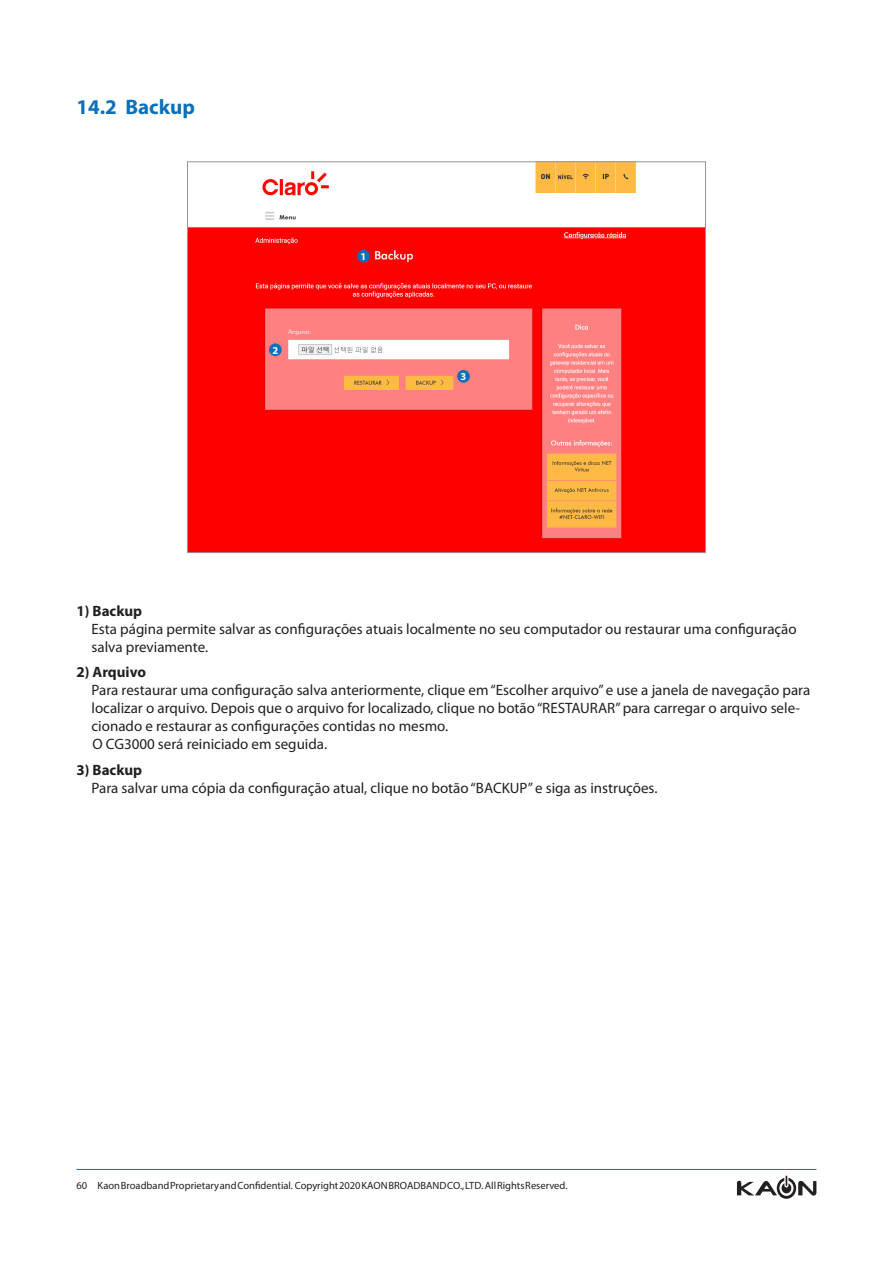
<style>
.page{position:relative;width:893px;height:1263px;background:#fff}
.page>*{position:absolute;margin:0;border:0;box-sizing:border-box;transform-origin:0 0}
.t1{font:700 21px "Myriad Pro";color:#0970b9}
.t2{font:15px/18px "Myriad Pro";color:#231f20}
.t3{font:700 15px "Myriad Pro";color:#231f20}
.t4{font:10.5px "Myriad Pro";color:#231f20}
.t5{font:700 10.5px "Myriad Pro";color:#fff}
</style>
<div class="page">
<svg style="left:737px;top:1175px;width:79px;height:24px"></svg>
<hr style="left:77px;top:1169px;width:739px;height:1px;background:#0970b9">
<img style="left:189px;top:164px;width:515px;height:387px">
<svg style="left:357px;top:250px;width:13px;height:13px"></svg>
<div style="left:361px;top:252px;width:5px;height:8px;background:#0970b9"></div>
<svg style="left:269px;top:343px;width:13px;height:13px"></svg>
<div style="left:272px;top:346px;width:6px;height:8px;background:#0970b9"></div>
<div style="left:457px;top:370px;width:13px;height:13px;background:#0970b9;border-radius:50%"></div>
<h1 class="t1" style="left:77px;top:93px;width:120px">14.2 Backup</h1>
<p class="t5" style="left:272px;top:343px;width:7px">2</p>
<p class="t5" style="left:361px;top:250px;width:7px">1</p>
<p class="t5" style="left:461px;top:370px;width:7px">3</p>
<p class="t3" style="left:77px;top:601px;width:67px">1) Backup</p>
<p class="t2" style="left:92px;top:619px;width:707px">Esta página permite salvar as configurações atuais localmente no seu computador ou restaurar uma configuração salva previamente.</p>
<p class="t3" style="left:77px;top:662px;width:71px">2) Arquivo</p>
<p class="t2" style="left:92px;top:681px;width:720px">Para restaurar uma configuração salva anteriormente, clique em “Escolher arquivo” e use a janela de navegação para localizar o arquivo. Depois que o arquivo for localizado, clique no botão “RESTAURAR” para carregar o arquivo sele&shy;cionado e restaurar as configurações contidas no mesmo.<br>O CG3000 será reiniciado em seguida.</p>
<p class="t3" style="left:77px;top:760px;width:67px">3) Backup</p>
<p class="t2" style="left:92px;top:778px;width:567px">Para salvar uma cópia da configuração atual, clique no botão “BACKUP” e siga as instruções.</p>
<p class="t4" style="left:77px;top:1179px;width:492px">60 Kaon Broadband Proprietary and Confidential. Copyright 2020 KAON BROADBAND CO., LTD. All Rights Reserved.</p>
</div>
